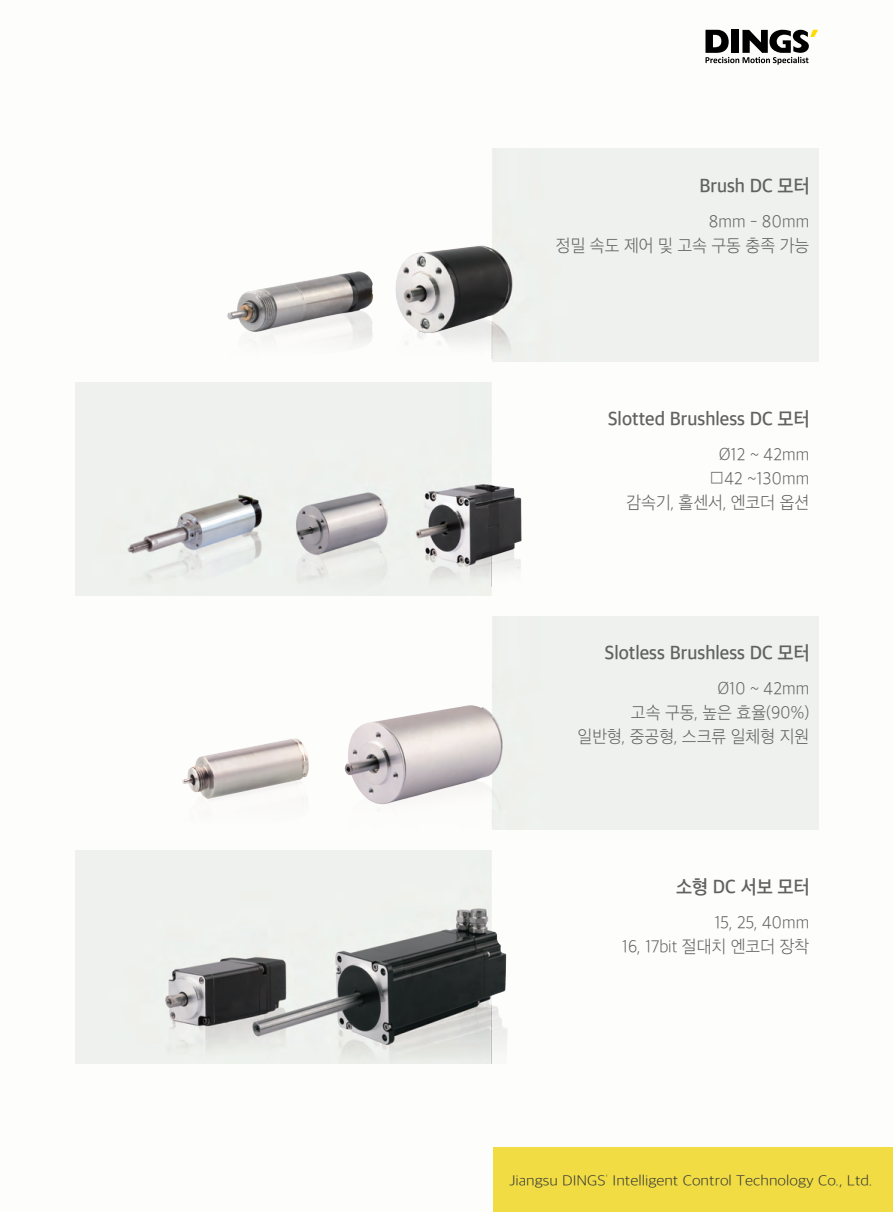
<style>
.page{position:relative;width:893px;height:1212px;background:#fff}
.page>*{position:absolute;margin:0;border:0;box-sizing:border-box;transform-origin:0 0}
.二级目录黑体B15黑{font:19.5px "Apple SD Gothic Neo SB00";color:#616161;scale:.95 1}
.二级目录黑体B15黑-2{font:18px/24px "Apple SD Gothic Neo UL00";color:#616161;text-align:right;scale:.95 1}
.t1{font:15px "Apple SD Gothic Neo UL00";color:#393939;scale:1.1 1}
.s1{font-family:"Apple SD Gothic Neo T00";font-size:15.75px}
</style>
<div class="page">
<svg style="left:705px;top:30px;width:113px;height:35px"></svg>
<div style="left:493px;top:1147px;width:400px;height:65px;background:#f1dd43"></div>
<img style="left:227px;top:149px;width:591px;height:212px">
<img style="left:76px;top:383px;width:446px;height:212px">
<img style="left:182px;top:617px;width:636px;height:212px">
<img style="left:76px;top:850px;width:432px;height:213px">
<p class="二级目录黑体B15黑" style="left:699px;top:172px;width:118px">Brush DC 모터</p>
<p class="二级目录黑体B15黑-2" style="left:709px;top:208px;width:107px">8mm - 80mm</p>
<p class="二级目录黑体B15黑-2" style="left:556px;top:232px;width:268px">정밀 속도 제어 및 고속 구동 충족 가능</p>
<p class="二级目录黑体B15黑" style="left:608px;top:405px;width:214px">Slotted Brushless DC 모터</p>
<p class="二级目录黑体B15黑-2" style="left:719px;top:442px;width:96px">Ø12 ~ 42mm</p>
<p class="二级目录黑体B15黑-2" style="left:709px;top:466px;width:106px">□42 ~130mm</p>
<p class="二级目录黑体B15黑-2" style="left:626px;top:490px;width:194px">감속기, 홀센서, 엔코더 옵션</p>
<p class="二级目录黑体B15黑" style="left:605px;top:639px;width:217px">Slotless Brushless DC 모터</p>
<p class="二级目录黑体B15黑-2" style="left:718px;top:675px;width:98px">Ø10 ~ 42mm</p>
<p class="二级目录黑体B15黑-2" style="left:577px;top:699px;width:245px">고속 구동, 높은 효율(90%)<br>일반형, 중공형, 스크류 일체형 지원</p>
<p class="二级目录黑体B15黑" style="left:676px;top:873px;width:142px">소형 DC 서보 모터</p>
<p class="二级目录黑体B15黑-2" style="left:714px;top:909px;width:101px">15, 25, 40mm</p>
<p class="二级目录黑体B15黑-2" style="left:622px;top:933px;width:199px">16, 17bit 절대치 엔코더 장착</p>
<p class="t1" style="left:509px;top:1170px;width:332px">Jiangsu DINGS<span class="s1">'</span> Intelligent Control Technology Co., Ltd.</p>
</div>
